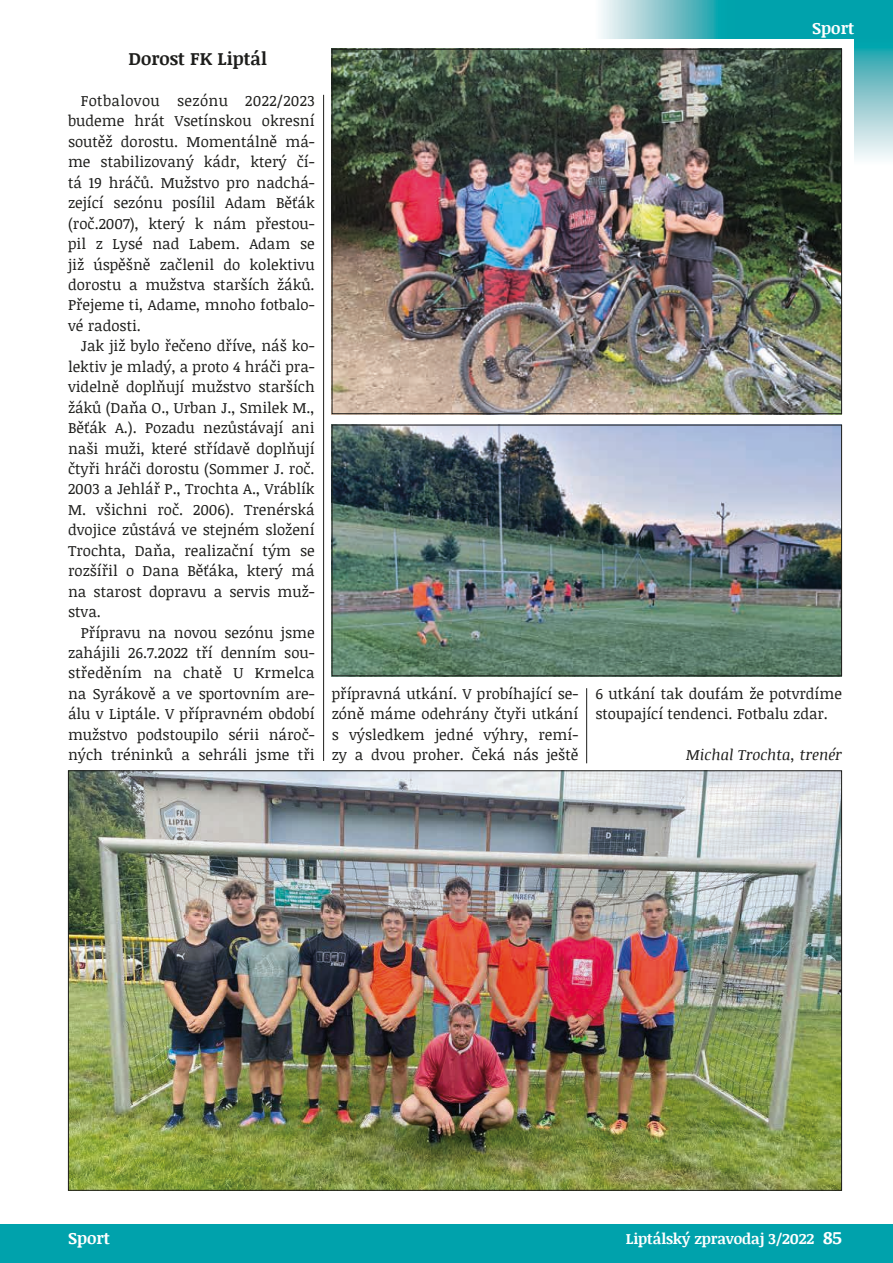
<style>
.page{position:relative;width:893px;height:1263px;background:#fff}
.page>*{position:absolute;margin:0;border:0;box-sizing:border-box;transform-origin:0 0}
.t1{font:700 18px "Noticia Text";color:#1d1d1b}
.t2{font:700 16.5px "Noticia Text";color:#fff}
.t3{font:15px/20.4px "Noticia Text";color:#1d1d1b;text-align:justify}
.t4{font:700 15px "Noticia Text";letter-spacing:-.01em;color:#fff}
.t5{font:italic 15px "Noticia Text";color:#1d1d1b}
.s1{font-size:18px}
</style>
<div class="page">
<svg style="left:601px;top:0;width:292px;height:38px;background:#38b2ba"></svg>
<svg style="left:855px;top:38px;width:38px;height:121px;background:#87c9cf"></svg>
<div style="left:0;top:1225px;width:893px;height:38px;background:#00a2ac"></div>
<hr style="left:586px;top:688px;width:1px;height:75px;background:#1d1d1b">
<hr style="left:323px;top:95px;width:1px;height:666px;background:#1d1d1b">
<img style="left:70px;top:772px;width:770px;height:417px">
<img style="left:334px;top:51px;width:506px;height:361px">
<img style="left:334px;top:427px;width:506px;height:247px">
<div style="left:332px;top:425px;width:510px;height:251px;border:1px solid #1d1d1b"></div>
<p class="t1" style="left:129px;top:46px;width:140px">Dorost FK Liptál</p>
<p class="t3" style="left:68px;top:90px;width:248px;text-indent:13px">Fotbalovou sezónu 2022/2023 budeme hrát Vsetínskou okresní soutěž dorostu. Momentálně má&shy;me stabilizovaný kádr, který čí&shy;tá 19 hráčů. Mužstvo pro nadchá&shy;zející sezónu posílil Adam Běťák (roč.2007), který k nám přestou&shy;pil z Lysé nad Labem. Adam se již úspěšně začlenil do kolektivu dorostu a mužstva starších žáků.<br>Přejeme ti, Adame, mnoho fotbalo&shy;vé radosti.</p>
<p class="t3" style="left:68px;top:335px;width:248px;text-indent:13px">Jak již bylo řečeno dříve, náš ko&shy;lektiv je mladý, a proto 4 hráči pra&shy;videlně doplňují mužstvo starších žáků (Daňa O., Urban J., Smilek M., Běťák A.). Pozadu nezůstávají ani naši muži, které střídavě doplňují čtyři hráči dorostu (Sommer J. roč.<br>2003 a Jehlář P., Trochta A., Vráblík M. všichni roč. 2006). Trenérská dvojice zůstává ve stejném složení Trochta, Daňa, realizační tým se rozšířil o Dana Běťáka, který má na starost dopravu a servis muž&shy;stva.</p>
<p class="t3" style="left:68px;top:622px;width:248px;text-indent:13px">Přípravu na novou sezónu jsme zahájili 26.7.2022 tří denním sou&shy;středěním na chatě U Krmelca na Syrákově a ve sportovním are&shy;álu v Liptále. V přípravném období mužstvo podstoupilo sérii nároč&shy;ných tréninků a sehráli jsme tři</p>
<p class="t2" style="left:812px;top:16px;width:44px">Sport</p>
<p class="t3" style="left:332px;top:683px;width:248px">přípravná utkání. V probíhající se&shy;zóně máme odehrány čtyři utkání s výsledkem jedné výhry, remí&shy;zy a dvou proher. Čeká nás ještě</p>
<p class="t3" style="left:595px;top:683px;width:248px">6 utkání tak doufám že potvrdíme stoupající tendenci. Fotbalu zdar.</p>
<p class="t5" style="left:686px;top:744px;width:157px">Michal Trochta, trenér</p>
<p class="t2" style="left:68px;top:1226px;width:44px">Sport</p>
<p class="t4" style="left:626px;top:1228px;width:218px">Liptálský zpravodaj 3/2022 <span class="s1">85</span></p>
</div>
